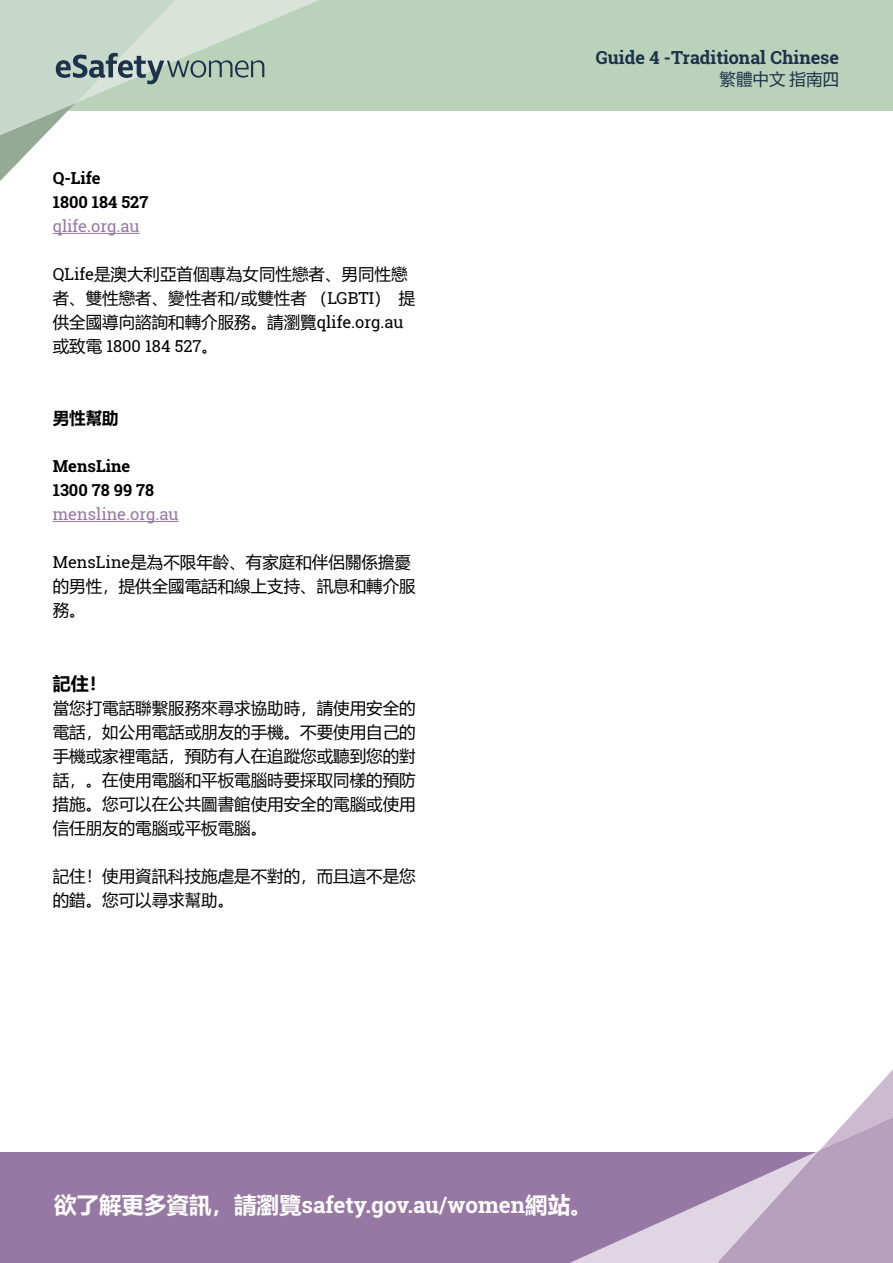
<style>
.page{position:relative;width:893px;height:1263px;background:#fff}
.page>*{position:absolute;margin:0;border:0;box-sizing:border-box;transform-origin:0 0}
.t1{font:700 22.5px "Roboto Slab";color:#fff}
.t2{font:700 18px "Roboto Slab";color:#1b324b}
.t3{font:700 18px "Microsoft Ya Hei";color:#000}
.t4{font:16.5px/24px "Microsoft Ya Hei";color:#000}
.t5{font:700 16.5px/24px "Roboto Slab";color:#000}
.t6{font:16.5px "Roboto Slab";color:#9777a3}
.t7{font:16.5px "Roboto Slab";color:#000}
.t8{font:16.5px "Microsoft Ya Hei";color:#1b324b}
.t9{font:700 16.5px "Microsoft Ya Hei";color:#000}
.s1{font-family:"Roboto Slab"}
.s2{font-family:"Microsoft Ya Hei"}
</style>
<div class="page">
<hr style="left:53px;top:233px;width:87px;height:1px;background:#9777a3">
<hr style="left:53px;top:521px;width:125px;height:1px;background:#9777a3">
<div style="left:0;top:1152px;width:893px;height:111px;background:#9777a3"></div>
<svg style="left:570px;top:1069px;width:323px;height:194px"></svg>
<div style="left:0;top:0;width:893px;height:110px;background:#bad1ba"></div>
<svg style="left:0;top:0;width:320px;height:181px"></svg>
<p class="t5" style="left:53px;top:166px;width:97px">Q-Life<br>1800 184 527</p>
<p class="t6" style="left:53px;top:215px;width:88px">qlife.org.au</p>
<p class="t4" style="left:53px;top:262px;width:364px"><span class="s1">QLife</span>是澳大利亞首個專為女同性戀者、男同性戀者、雙性戀者、變性者和<span class="s1">/</span>或雙性者（<span class="s1">LGBTI</span>） 提供全國導向諮詢和轉介服務。請瀏覽<span class="s1">qlife.org.au</span></p>
<p class="t7" style="left:53px;top:335px;width:167px"><span class="s2">或致電</span> 1800 184 527<span class="s2">。</span></p>
<p class="t9" style="left:53px;top:407px;width:67px">男性幫助</p>
<p class="t5" style="left:53px;top:454px;width:103px">MensLine<br>1300 78 99 78</p>
<p class="t6" style="left:53px;top:503px;width:127px">mensline.org.au</p>
<p class="t4" style="left:53px;top:550px;width:364px"><span class="s1">MensLine</span>是為不限年齡、有家庭和伴侶關係擔憂的男性，提供全國電話和線上支持、訊息和轉介服務。</p>
<p class="t3" style="left:53px;top:671px;width:55px">記住！</p>
<p class="t4" style="left:53px;top:696px;width:364px;text-align:justify">當您打電話聯繫服務來尋求協助時，請使用安全的電話，如公用電話或朋友的手機。不要使用自己的手機或家裡電話，預防有人在追蹤您或聽到您的對話，。在使用電腦和平板電腦時要採取同樣的預防措施。您可以在公共圖書館使用安全的電腦或使用信任朋友的電腦或平板電腦。</p>
<p class="t4" style="left:53px;top:864px;width:364px">記住！使用資訊科技施虐是不對的，而且這不是您的錯。您可以尋求幫助。</p>
<p class="t2" style="left:596px;top:45px;width:245px">Guide 4 -Traditional Chinese</p>
<p class="t8" style="left:719px;top:68px;width:121px">繁體中文指南四</p>
<h1 class="t1" style="left:54px;top:1189px;width:540px"><span class="s2">欲了解更多資訊，請瀏覽</span>safety.gov.au/women<span class="s2">網站。</span></h1>
</div>
